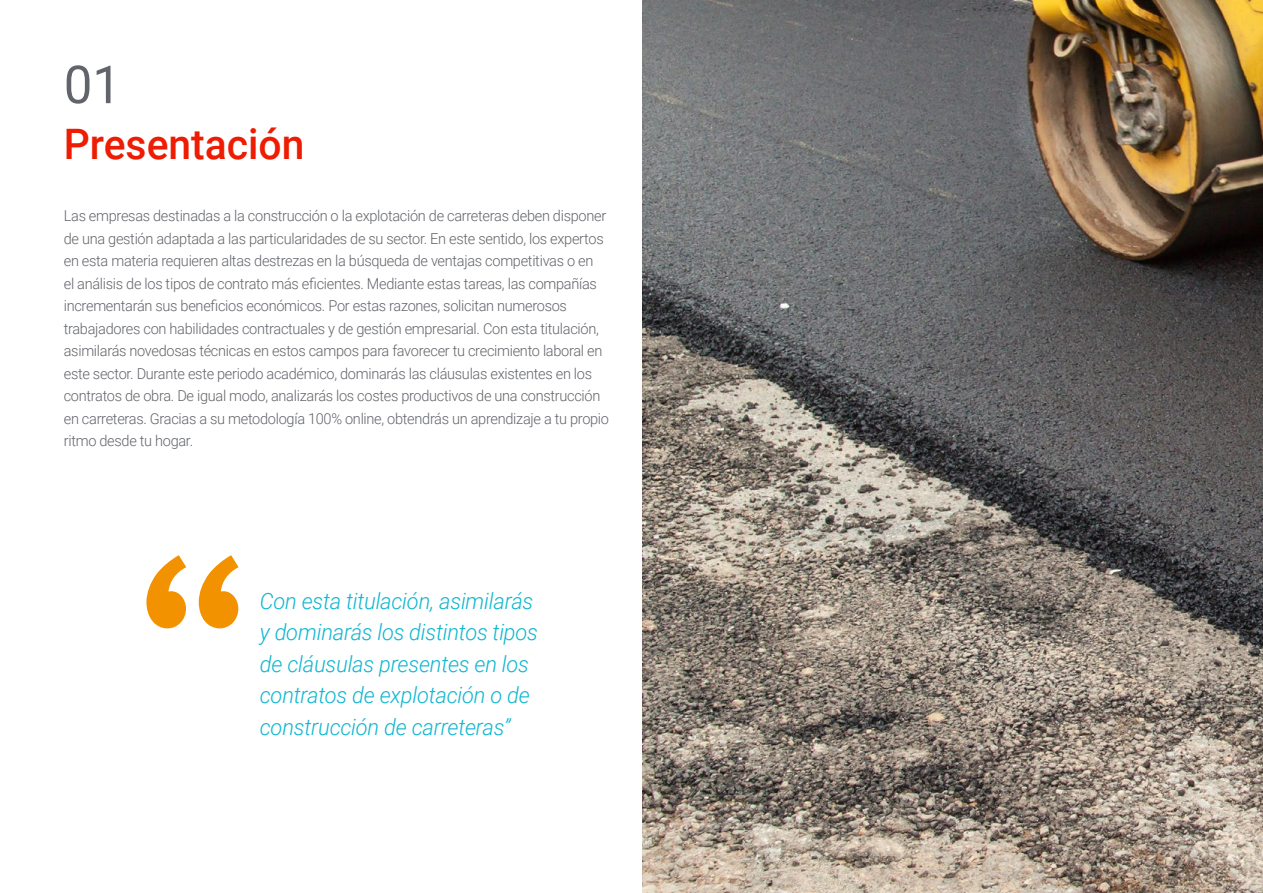
<style>
.page{position:relative;width:1263px;height:893px;background:#fff}
.page>*{position:absolute;margin:0;border:0;box-sizing:border-box;transform-origin:0 0}
.t1{font:52.5px "Roboto";color:#61646a}
.t2{font:500 42px "Roboto";color:#ee1c02}
.t3{font:italic 300 22.5px/31.5px "Roboto";letter-spacing:-.01em;color:#0fb6cf}
.t4{font:300 15px/22.5px "Roboto";letter-spacing:-.02em;color:#61646a}
</style>
<div class="page">
<img style="left:642px;top:0;width:621px;height:893px">
<svg style="left:146px;top:555px;width:93px;height:73px"></svg>
<h1 class="t1" style="left:64px;top:48px;width:59px">01</h1>
<h2 class="t2" style="left:64px;top:115px;width:242px">Presentación</h2>
<p class="t4" style="left:64px;top:204px;width:547px">Las empresas destinadas a la construcción o la explotación de carreteras deben disponer de una gestión adaptada a las particularidades de su sector. En este sentido, los expertos en esta materia requieren altas destrezas en la búsqueda de ventajas competitivas o en<br>el análisis de los tipos de contrato más eficientes. Mediante estas tareas, las compañías incrementarán sus beneficios económicos. Por estas razones, solicitan numerosos trabajadores con habilidades contractuales y de gestión empresarial. Con esta titulación, asimilarás novedosas técnicas en estos campos para favorecer tu crecimiento laboral en este sector. Durante este periodo académico, dominarás las cláusulas existentes en los contratos de obra. De igual modo, analizarás los costes productivos de una construcción en carreteras. Gracias a su metodología 100% online, obtendrás un aprendizaje a tu propio ritmo desde tu hogar.</p>
<h3 class="t3" style="left:260px;top:584px;width:280px">Con esta titulación, asimilarás y dominarás los distintos tipos de cláusulas presentes en los contratos de explotación o de construcción de carreteras”</h3>
</div>
